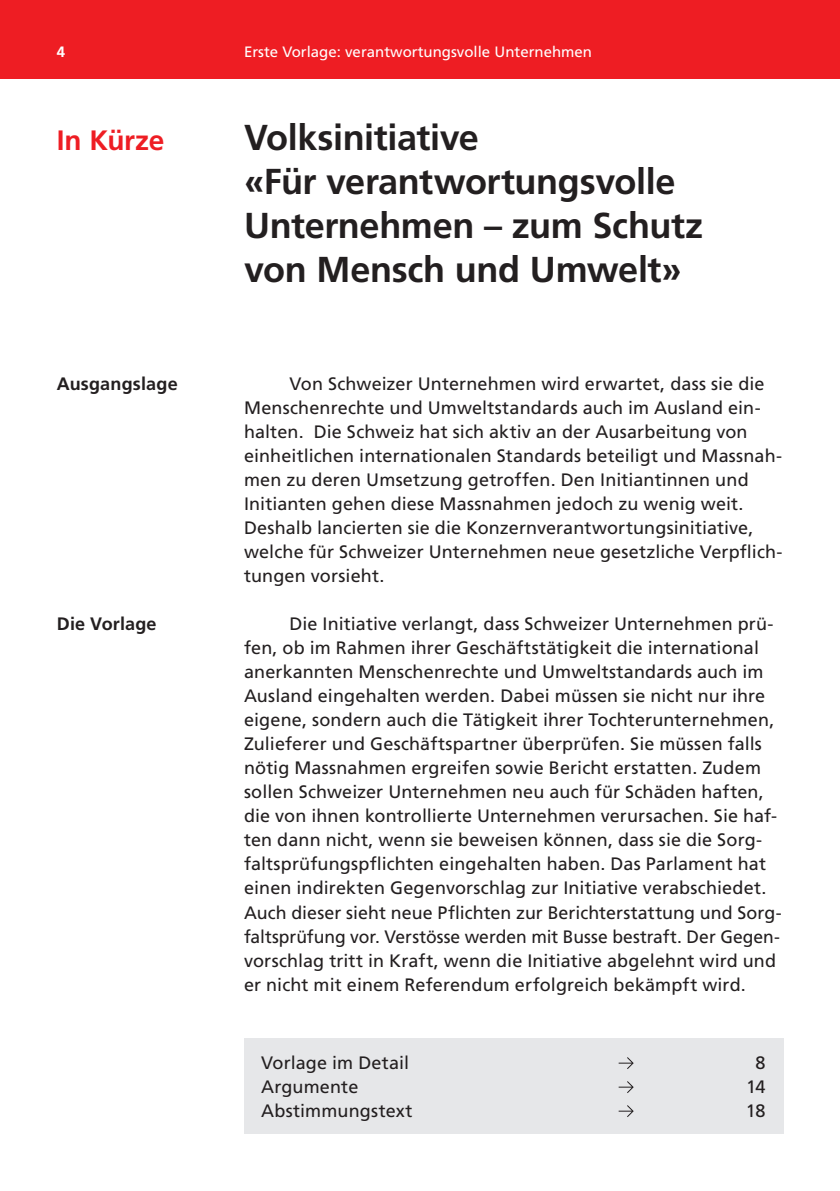
<style>
.page{position:relative;width:840px;height:1191px;background:#fff}
.page>*{position:absolute;margin:0;border:0;box-sizing:border-box;transform-origin:0 0}
.t1{font:700 36px/44px "Frutiger LT Pro";letter-spacing:-.01em;color:#231f20}
.t2{font:700 28px "Frutiger LT Pro";letter-spacing:-.005em;color:#ee1d23}
.t3{font:18px/24px "Frutiger LT Pro";letter-spacing:.005em;color:#231f20}
.t4{font:700 18px "Frutiger LT Pro";letter-spacing:.01em;color:#231f20}
.t5{font:15px "Frutiger LT Pro";color:#fff}
.t6{font:700 15px "Frutiger LT Pro";color:#fff}
</style>
<div class="page">
<div style="left:0;top:0;width:839px;height:78px;background:#ee1d23"></div>
<div style="left:244px;top:1038px;width:538px;height:96px;background:#e6e7e9"></div>
<svg style="left:618px;top:1057px;width:15px;height:12px"></svg>
<svg style="left:618px;top:1081px;width:15px;height:12px"></svg>
<svg style="left:618px;top:1105px;width:15px;height:12px"></svg>
<p class="t6" style="left:57px;top:43px;width:10px">4</p>
<p class="t5" style="left:244px;top:43px;width:349px">Erste Vorlage: verantwortungsvolle Unternehmen</p>
<h2 class="t2" style="left:57px;top:124px;width:109px">In Kürze</h2>
<h3 class="t4" style="left:57px;top:373px;width:122px">Ausgangslage</h3>
<h3 class="t4" style="left:57px;top:613px;width:101px">Die Vorlage</h3>
<h1 class="t1" style="left:244px;top:116px;width:460px">Volksinitiative<br>«Für verantwortungsvolle<br>Unternehmen – zum Schutz von Mensch und Umwelt»</h1>
<p class="t3" style="left:244px;top:372px;width:539px;text-indent:45px">Von Schweizer Unternehmen wird erwartet, dass sie die Menschenrechte und Umweltstandards auch im Ausland ein&shy;halten. Die Schweiz hat sich aktiv an der Ausarbeitung von einheitlichen internationalen Standards beteiligt und Massnah&shy;men zu deren Umsetzung getroffen. Den Initiantinnen und Initianten gehen diese Massnahmen jedoch zu wenig weit.<br>Deshalb lancierten sie die Konzernverantwortungsinitiative, welche für Schweizer Unternehmen neue gesetzliche Verpflich&shy;tungen vorsieht.</p>
<p class="t3" style="left:244px;top:612px;width:539px;text-indent:45px">Die Initiative verlangt, dass Schweizer Unternehmen prü&shy;fen, ob im Rahmen ihrer Geschäftstätigkeit die international anerkannten Menschenrechte und Umweltstandards auch im Ausland eingehalten werden. Dabei müssen sie nicht nur ihre eigene, sondern auch die Tätigkeit ihrer Tochterunternehmen, Zulieferer und Geschäftspartner überprüfen. Sie müssen falls nötig Massnahmen ergreifen sowie Bericht erstatten. Zudem sollen Schweizer Unternehmen neu auch für Schäden haften, die von ihnen kontrollierte Unternehmen verursachen. Sie haf&shy;ten dann nicht, wenn sie beweisen können, dass sie die Sorg&shy;faltsprüfungspflichten eingehalten haben. Das Parlament hat einen indirekten Gegenvorschlag zur Initiative verabschiedet.<br>Auch dieser sieht neue Pflichten zur Berichterstattung und Sorg&shy;faltsprüfung vor. Verstösse werden mit Busse bestraft. Der Gegen&shy;vorschlag tritt in Kraft, wenn die Initiative abgelehnt wird und er nicht mit einem Referendum erfolgreich bekämpft wird.</p>
<p class="t3" style="left:261px;top:1051px;width:149px">Vorlage im Detail</p>
<p class="t3" style="left:755px;top:1051px;width:12px">8</p>
<p class="t3" style="left:261px;top:1075px;width:99px">Argumente</p>
<p class="t3" style="left:745px;top:1075px;width:21px">14</p>
<p class="t3" style="left:261px;top:1099px;width:153px">Abstimmungstext</p>
<p class="t3" style="left:745px;top:1099px;width:21px">18</p>
</div>
